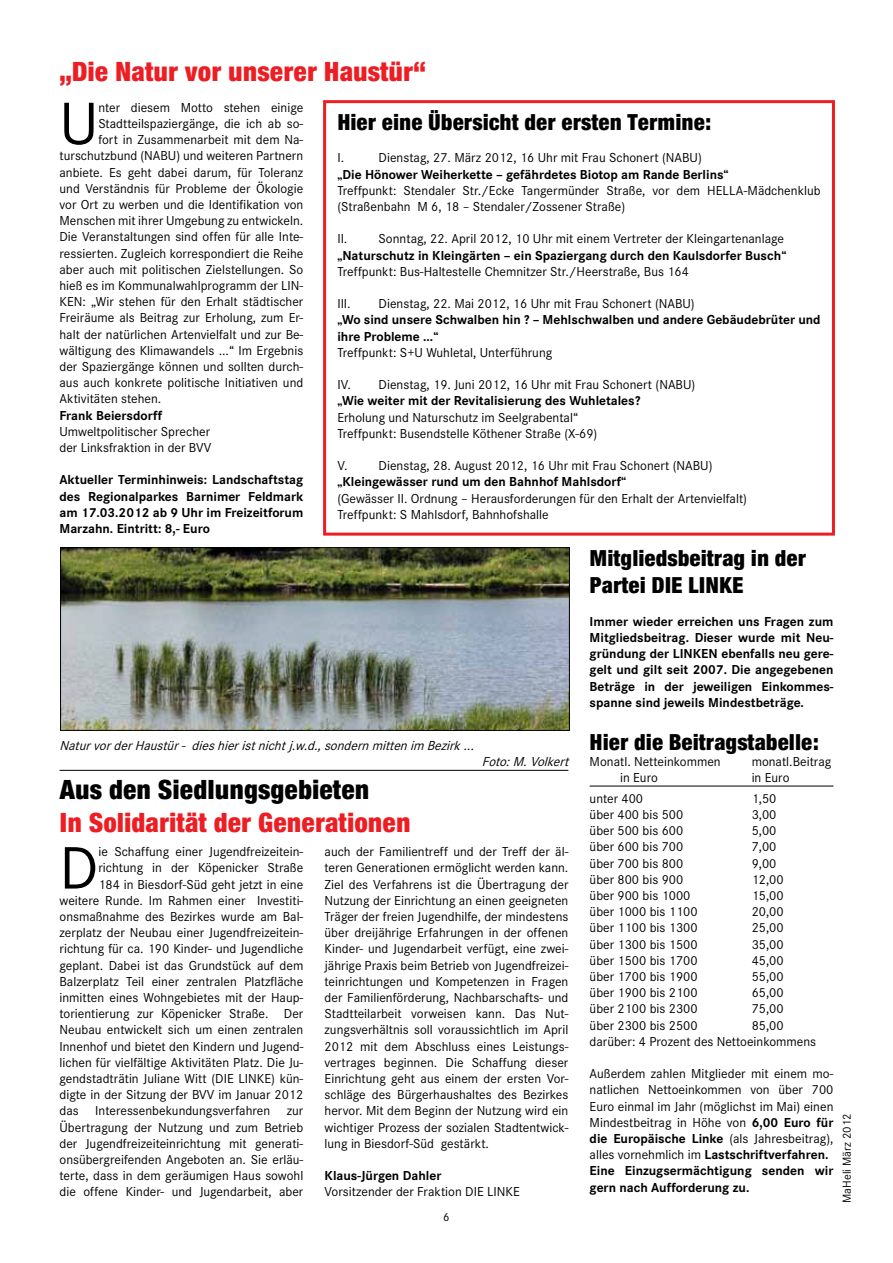
<style>
.page{position:relative;width:893px;height:1263px;background:#fff}
.page>*{position:absolute;margin:0;border:0;box-sizing:border-box;transform-origin:0 0}
.t1{font:62.1px "Corporate S";color:#000}
.t2{font:900 27px "Neue Helvetica Condensed BQ";color:#ed1d24}
.t3{font:900 27px "Neue Helvetica Condensed BQ";color:#000}
.t4{font:900 22.5px/27px "Neue Helvetica Condensed BQ";color:#000}
.t5{font:13.5px/16.2px "Corporate S";color:#000}
.t6{font:700 13.5px/16.2px "Corporate S";color:#000;text-align:justify}
.t7{font:italic 13.5px "Corporate S";color:#000}
.t8{font:12px "Corporate S";color:#000}
.s1{font-weight:700}
</style>
<div class="page">
<hr style="left:590px;top:786px;width:243px;height:1px;background:#000">
<div style="left:323px;top:100px;width:512px;height:436px;border:3px solid #ed1d24"></div>
<img style="left:62px;top:549px;width:506px;height:180px">
<div style="left:60px;top:547px;width:510px;height:184px;border:1px solid #000"></div>
<hr style="left:60px;top:770px;width:508px;height:1px;background:#000">
<h2 class="t2" style="left:60px;top:54px;width:368px">„Die Natur vor unserer Haustür“</h2>
<h1 class="t1" style="left:60px;top:88px;width:40px">U</h1>
<p class="t5" style="left:98px;top:99px;width:206px">nter diesem Motto stehen einige</p>
<p class="t5" style="left:98px;top:115px;width:206px">Stadtteilspaziergänge, die ich ab so-</p>
<p class="t5" style="left:98px;top:132px;width:206px">fort in Zusammenarbeit mit dem Na-</p>
<p class="t5" style="left:60px;top:148px;width:245px">turschutzbund (NABU) und weiteren Partnern</p>
<p class="t5" style="left:60px;top:164px;width:245px">anbiete. Es geht dabei darum, für Toleranz</p>
<p class="t5" style="left:60px;top:180px;width:245px">und Verständnis für Probleme der Ökologie</p>
<p class="t5" style="left:60px;top:196px;width:245px">vor Ort zu werben und die Identifikation von</p>
<p class="t5" style="left:60px;top:213px;width:245px">Menschen mit ihrer Umgebung zu entwickeln.</p>
<p class="t5" style="left:60px;top:229px;width:245px">Die Veranstaltungen sind offen für alle Inte-</p>
<p class="t5" style="left:60px;top:245px;width:245px">ressierten. Zugleich korrespondiert die Reihe</p>
<p class="t5" style="left:60px;top:261px;width:245px">aber auch mit politischen Zielstellungen. So</p>
<p class="t5" style="left:60px;top:277px;width:245px">hieß es im Kommunalwahlprogramm der LIN-</p>
<p class="t5" style="left:60px;top:294px;width:245px">KEN: „Wir stehen für den Erhalt städtischer</p>
<p class="t5" style="left:60px;top:310px;width:245px">Freiräume als Beitrag zur Erholung, zum Er-</p>
<p class="t5" style="left:60px;top:326px;width:245px">halt der natürlichen Artenvielfalt und zur Be-</p>
<p class="t5" style="left:60px;top:342px;width:245px">wältigung des Klimawandels ...“ Im Ergebnis</p>
<p class="t5" style="left:60px;top:358px;width:245px">der Spaziergänge können und sollten durch-</p>
<p class="t5" style="left:60px;top:375px;width:245px">aus auch konkrete politische Initiativen und</p>
<p class="t5" style="left:60px;top:391px;width:103px">Aktivitäten stehen.</p>
<p class="t6" style="left:60px;top:407px;width:104px">Frank Beiersdorff</p>
<p class="t5" style="left:60px;top:423px;width:153px">Umweltpolitischer Sprecher der Linksfraktion in der BVV</p>
<p class="t6" style="left:60px;top:472px;width:245px">Aktueller Terminhinweis: Landschaftstag des Regionalparkes Barnimer Feldmark am 17.03.2012 ab 9 Uhr im Freizeitforum Marzahn. Eintritt: 8,- Euro</p>
<h3 class="t4" style="left:337px;top:108px;width:375px">Hier eine Übersicht der ersten Termine:</h3>
<p class="t5" style="left:337px;top:150px;width:8px">I.</p>
<p class="t5" style="left:379px;top:150px;width:325px">Dienstag, 27. März 2012, 16 Uhr mit Frau Schonert (NABU)</p>
<p class="t6" style="left:337px;top:166px;width:393px">„Die Hönower Weiherkette – gefährdetes Biotop am Rande Berlins“</p>
<p class="t5" style="left:337px;top:182px;width:485px">Treffpunkt: Stendaler Str./Ecke Tangermünder Straße, vor dem HELLA-Mädchenklub (Straßenbahn M 6, 18 – Stendaler/Zossener Straße)</p>
<p class="t5" style="left:337px;top:231px;width:448px">II. Sonntag, 22. April 2012, 10 Uhr mit einem Vertreter der Kleingartenanlage</p>
<p class="t6" style="left:337px;top:247px;width:451px">„Naturschutz in Kleingärten – ein Spaziergang durch den Kaulsdorfer Busch“</p>
<p class="t5" style="left:337px;top:263px;width:353px">Treffpunkt: Bus-Haltestelle Chemnitzer Str./Heerstraße, Bus 164</p>
<p class="t5" style="left:337px;top:296px;width:15px">III.</p>
<p class="t5" style="left:379px;top:296px;width:318px">Dienstag, 22. Mai 2012, 16 Uhr mit Frau Schonert (NABU)</p>
<p class="t6" style="left:337px;top:312px;width:485px">„Wo sind unsere Schwalben hin ? – Mehlschwalben und andere Gebäudebrüter und ihre Probleme ...“</p>
<p class="t5" style="left:337px;top:344px;width:216px">Treffpunkt: S+U Wuhletal, Unterführung</p>
<p class="t5" style="left:337px;top:377px;width:359px">IV. Dienstag, 19. Juni 2012, 16 Uhr mit Frau Schonert (NABU)</p>
<p class="t6" style="left:337px;top:393px;width:305px">„Wie weiter mit der Revitalisierung des Wuhletales?</p>
<p class="t5" style="left:337px;top:409px;width:262px">Erholung und Naturschutz im Seelgrabental“<br>Treffpunkt: Busendstelle Köthener Straße (X-69)</p>
<p class="t5" style="left:337px;top:458px;width:377px">V. Dienstag, 28. August 2012, 16 Uhr mit Frau Schonert (NABU)</p>
<p class="t6" style="left:337px;top:474px;width:291px">„Kleingewässer rund um den Bahnhof Mahlsdorf“</p>
<p class="t5" style="left:337px;top:490px;width:411px">(Gewässer II. Ordnung – Herausforderungen für den Erhalt der Artenvielfalt)<br>Treffpunkt: S Mahlsdorf, Bahnhofshalle</p>
<p class="t7" style="left:60px;top:738px;width:420px">NaturvorderHaustür- dieshieristnichtj.w.d.,sondernmittenim Bezirk...</p>
<p class="t7" style="left:482px;top:754px;width:92px">Foto:M.Volkert</p>
<h2 class="t3" style="left:60px;top:773px;width:312px">Aus den Siedlungsgebieten</h2>
<h2 class="t2" style="left:60px;top:805px;width:353px">In Solidarität der Generationen</h2>
<h1 class="t1" style="left:60px;top:833px;width:40px">D</h1>
<p class="t5" style="left:60px;top:844px;width:245px;text-align:right">ie Schaffung einer Jugendfreizeitein&shy;richtung in der Köpenicker Straße<br>184 in Biesdorf-Süd geht jetzt in eine weitere Runde. Im Rahmen einer Investiti&shy;onsmaßnahme des Bezirkes wurde am Bal&shy;zerplatz der Neubau einer Jugendfreizeitein&shy;richtung für ca. 190 Kinder- und Jugendliche geplant. Dabei ist das Grundstück auf dem Balzerplatz Teil einer zentralen Platzfläche inmitten eines Wohngebietes mit der Haup&shy;torientierung zur Köpenicker Straße. Der Neubau entwickelt sich um einen zentralen Innenhof und bietet den Kindern und Jugend&shy;lichen für vielfältige Aktivitäten Platz. Die Ju&shy;gendstadträtin Juliane Witt (DIE LINKE) kün&shy;digte in der Sitzung der BVV im Januar 2012 das Interessenbekundungsverfahren zur Übertragung der Nutzung und zum Betrieb der Jugendfreizeiteinrichtung mit generati&shy;onsübergreifenden Angeboten an. Sie erläu&shy;terte, dass in dem geräumigen Haus sowohl die offene Kinder- und Jugendarbeit, aber</p>
<p class="t5" style="left:325px;top:844px;width:245px;text-align:justify">auch der Familientreff und der Treff der äl&shy;teren Generationen ermöglicht werden kann.<br>Ziel des Verfahrens ist die Übertragung der Nutzung der Einrichtung an einen geeigneten Träger der freien Jugendhilfe, der mindestens über dreijährige Erfahrungen in der offenen Kinder- und Jugendarbeit verfügt, eine zwei&shy;jährige Praxis beim Betrieb von Jugendfreizei&shy;teinrichtungen und Kompetenzen in Fragen der Familienförderung, Nachbarschafts- und Stadtteilarbeit vorweisen kann. Das Nut&shy;zungsverhältnis soll voraussichtlich im April 2012 mit dem Abschluss eines Leistungs&shy;vertrages beginnen. Die Schaffung dieser Einrichtung geht aus einem der ersten Vor&shy;schläge des Bürgerhaushaltes des Bezirkes hervor. Mit dem Beginn der Nutzung wird ein wichtiger Prozess der sozialen Stadtentwick&shy;lung in Biesdorf-Süd gestärkt.</p>
<p class="t6" style="left:325px;top:1168px;width:118px">Klaus-Jürgen Dahler</p>
<p class="t5" style="left:325px;top:1184px;width:197px">Vorsitzender der Fraktion DIE LINKE</p>
<p class="t8" style="left:443px;top:1211px;width:8px">6</p>
<h3 class="t4" style="left:590px;top:545px;width:218px">Mitgliedsbeitrag in der<br>Partei DIE LINKE</h3>
<p class="t6" style="left:590px;top:613px;width:245px">Immer wieder erreichen uns Fragen zum Mitgliedsbeitrag. Dieser wurde mit Neu&shy;gründung der LINKEN ebenfalls neu gere&shy;gelt und gilt seit 2007. Die angegebenen Beträge in der jeweiligen Einkommes&shy;spanne sind jeweils Mindestbeträge.</p>
<h3 class="t4" style="left:590px;top:728px;width:230px">Hier die Beitragstabelle:</h3>
<p class="t5" style="left:590px;top:754px;width:133px">Monatl. Netteinkommen</p>
<p class="t5" style="left:752px;top:754px;width:81px">monatl.Beitrag</p>
<p class="t5" style="left:620px;top:770px;width:39px">in Euro</p>
<p class="t5" style="left:752px;top:770px;width:39px">in Euro</p>
<p class="t5" style="left:590px;top:790px;width:55px">unter 400</p>
<p class="t5" style="left:752px;top:790px;width:26px">1,50</p>
<p class="t5" style="left:590px;top:806px;width:95px">über 400 bis 500</p>
<p class="t5" style="left:752px;top:806px;width:26px">3,00</p>
<p class="t5" style="left:590px;top:823px;width:95px">über 500 bis 600</p>
<p class="t5" style="left:752px;top:823px;width:26px">5,00</p>
<p class="t5" style="left:590px;top:839px;width:95px">über 600 bis 700</p>
<p class="t5" style="left:752px;top:839px;width:26px">7,00</p>
<p class="t5" style="left:590px;top:855px;width:95px">über 700 bis 800</p>
<p class="t5" style="left:752px;top:855px;width:26px">9,00</p>
<p class="t5" style="left:590px;top:871px;width:95px">über 800 bis 900</p>
<p class="t5" style="left:752px;top:871px;width:34px">12,00</p>
<p class="t5" style="left:590px;top:887px;width:102px">über 900 bis 1000</p>
<p class="t5" style="left:752px;top:887px;width:34px">15,00</p>
<p class="t5" style="left:590px;top:904px;width:109px">über 1000 bis 1100</p>
<p class="t5" style="left:752px;top:904px;width:34px">20,00</p>
<p class="t5" style="left:590px;top:920px;width:109px">über 1100 bis 1300</p>
<p class="t5" style="left:752px;top:920px;width:34px">25,00</p>
<p class="t5" style="left:590px;top:936px;width:109px">über 1300 bis 1500</p>
<p class="t5" style="left:752px;top:936px;width:34px">35,00</p>
<p class="t5" style="left:590px;top:952px;width:109px">über 1500 bis 1700</p>
<p class="t5" style="left:752px;top:952px;width:34px">45,00</p>
<p class="t5" style="left:590px;top:968px;width:109px">über 1700 bis 1900</p>
<p class="t5" style="left:752px;top:968px;width:34px">55,00</p>
<p class="t5" style="left:590px;top:985px;width:109px">über 1900 bis 2100</p>
<p class="t5" style="left:752px;top:985px;width:34px">65,00</p>
<p class="t5" style="left:590px;top:1001px;width:109px">über 2100 bis 2300</p>
<p class="t5" style="left:752px;top:1001px;width:34px">75,00</p>
<p class="t5" style="left:590px;top:1017px;width:109px">über 2300 bis 2500</p>
<p class="t5" style="left:590px;top:1017px;width:228px;text-indent:162px">85,00 darüber: 4 Prozent des Nettoeinkommens</p>
<p class="t5" style="left:590px;top:1066px;width:245px">Außerdem zahlen Mitglieder mit einem mo&shy;natlichen Nettoeinkommen von über 700<br>Euro einmal im Jahr (möglichst im Mai) einen Mindestbeitrag in Höhe von <span class="s1">6,00 Euro für die Europäische Linke</span> (als Jahresbeitrag), alles vornehmlich im <span class="s1">Lastschriftverfahren.<br>Eine Einzugsermächtigung senden wir gern nach Aufforderung zu.</span></p>
<p class="t8" style="left:840px;top:1203px;width:91px;rotate:-90deg">MaHeli März 2012</p>
</div>
